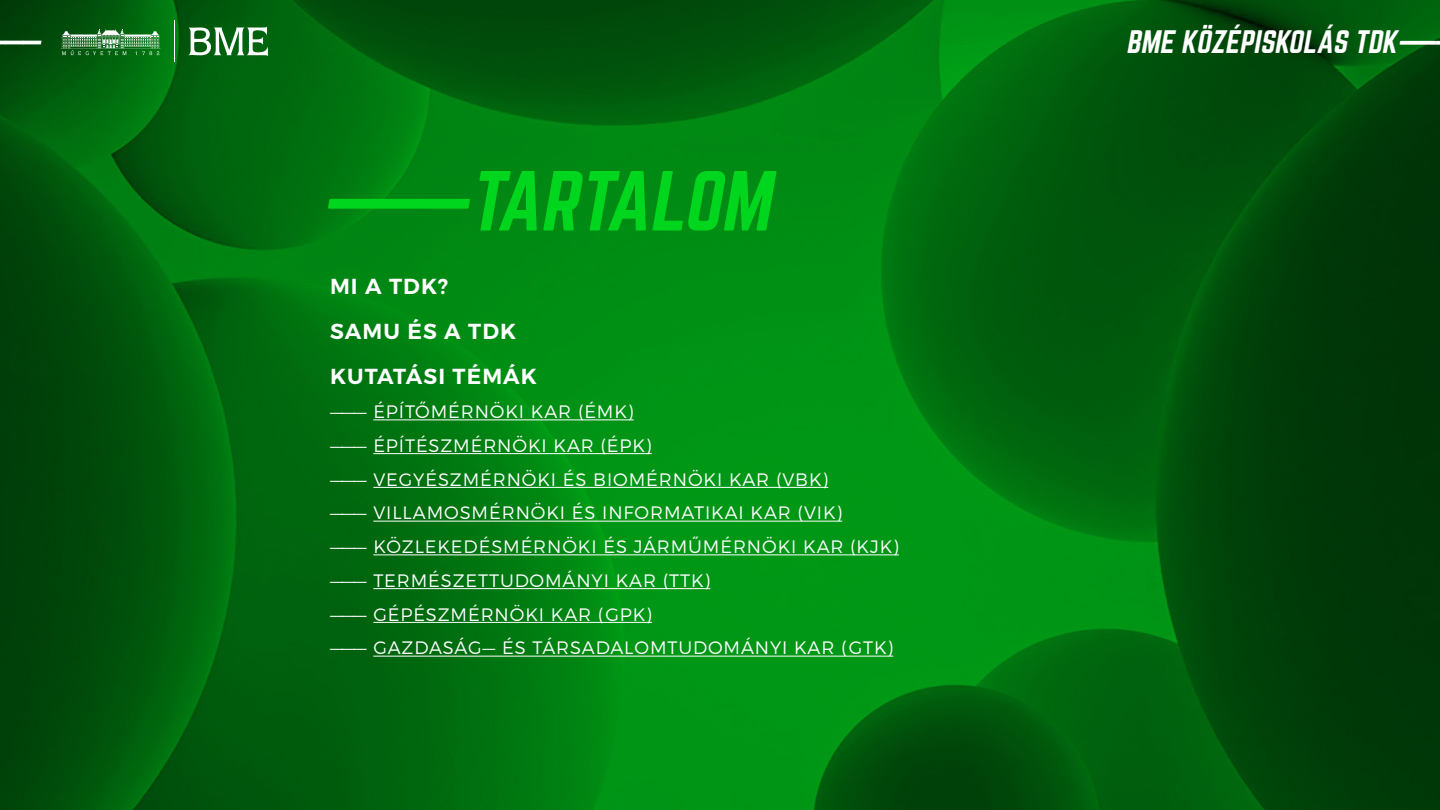
<style>
.page{position:relative;width:1440px;height:810px;background:#fff}
.page>*{position:absolute;margin:0;border:0;box-sizing:border-box;transform-origin:0 0}
.t1{font:italic 74.4px "Norwester Hu";color:#00d61e}
.t2{font:italic 28.5px "Norwester Hu";color:#fff}
.t3{font:600 21.75px/45px "Montserrat";letter-spacing:.05em;color:#fff}
.t4{font:300 18px/33.8px "Montserrat";letter-spacing:.05em;color:#fff}
</style>
<div class="page">
<img style="left:0;top:0;width:1440px;height:810px">
<hr style="left:373px;top:419px;width:261px;height:1px;background:#fff">
<hr style="left:373px;top:453px;width:279px;height:1px;background:#fff">
<hr style="left:373px;top:487px;width:455px;height:1px;background:#fff">
<hr style="left:373px;top:521px;width:469px;height:1px;background:#fff">
<hr style="left:373px;top:554px;width:526px;height:1px;background:#fff">
<hr style="left:373px;top:588px;width:337px;height:1px;background:#fff">
<hr style="left:373px;top:622px;width:279px;height:1px;background:#fff">
<hr style="left:373px;top:656px;width:520px;height:1px;background:#fff">
<svg style="left:0;top:41px;width:42px;height:3px"></svg>
<svg style="left:189px;top:27px;width:79px;height:29px"></svg>
<hr style="left:174px;top:21px;width:1px;height:41px;background:#fff">
<svg style="left:61px;top:28px;width:100px;height:27px;background:#488d51"></svg>
<h1 class="t1" style="left:320px;top:156px;width:466px">———TARTALOM</h1>
<p class="t3" style="left:330px;top:264px;width:208px">MI A TDK?<br>SAMU ÉS A TDK<br>KUTATÁSI TÉMÁK</p>
<p class="t4" style="left:330px;top:394px;width:570px">——— ÉPÍTŐMÉRNÖKI KAR (ÉMK)<br>——— ÉPÍTÉSZMÉRNÖKI KAR (ÉPK)<br>——— VEGYÉSZMÉRNÖKI ÉS BIOMÉRNÖKI KAR (VBK)<br>——— VILLAMOSMÉRNÖKI ÉS INFORMATIKAI KAR (VIK)<br>——— KÖZLEKEDÉSMÉRNÖKI ÉS JÁRMŰMÉRNÖKI KAR (KJK) ——— TERMÉSZETTUDOMÁNYI KAR (TTK)<br>——— GÉPÉSZMÉRNÖKI KAR (GPK)<br>——— GAZDASÁG— ÉS TÁRSADALOMTUDOMÁNYI KAR (GTK)</p>
<h2 class="t2" style="left:1126px;top:24px;width:317px">BME KÖZÉPISKOLÁS TDK——</h2>
</div>
